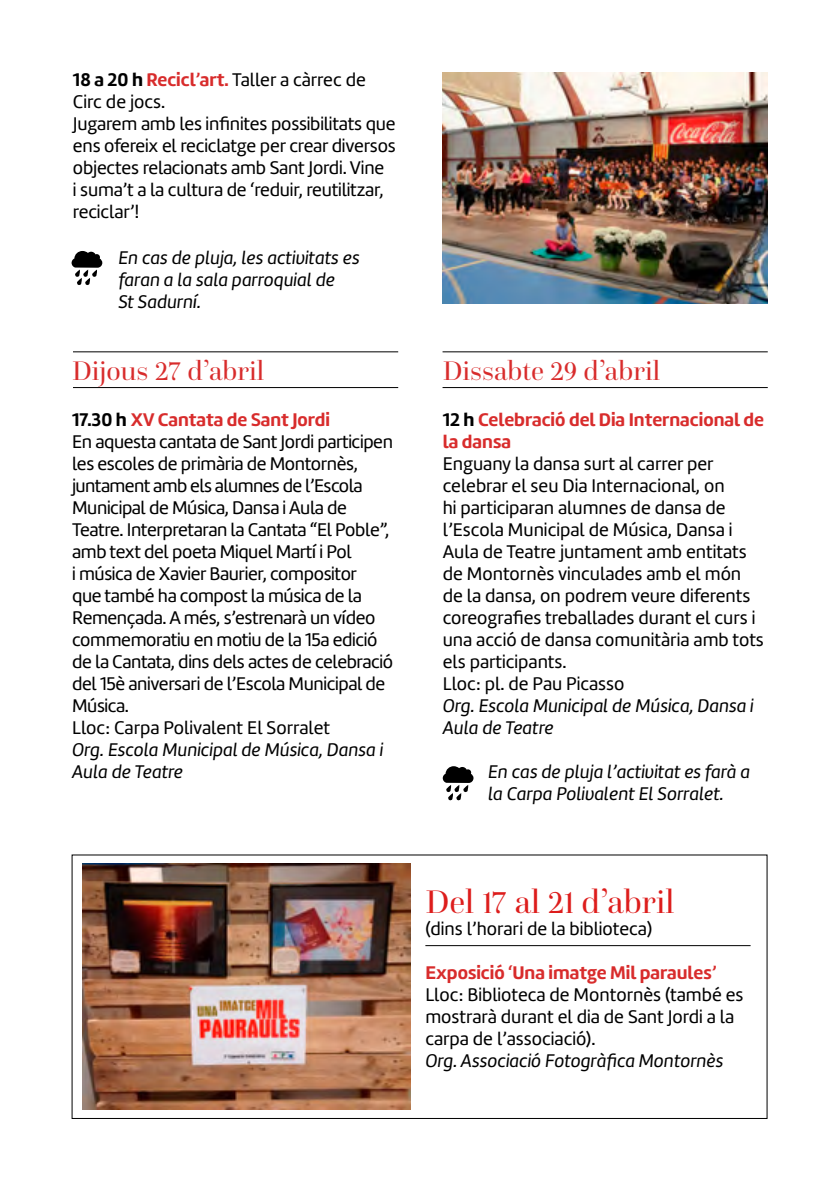
<style>
.page{position:relative;width:840px;height:1191px;background:#fff}
.page>*{position:absolute;margin:0;border:0;box-sizing:border-box;transform-origin:0 0}
.t1{font:34px "Questa Grande";color:#dd1d1c}
.t2{font:28px "Questa Grande";color:#d82c2c}
.t3{font:19px/22px "Marine";letter-spacing:-.01em;color:#000}
.t4{font:italic 19px/22px "Marine";color:#000}
.t5{font:700 19px/22px "Marine";color:#d82c2c}
.s1{font-weight:700}
.s2{font-weight:700;color:#d82c2c}
.s3{font-family:"Valentina";font-size:22px}
.s4{color:#000}
.s5{font-family:"Valentina";font-size:26px}
</style>
<div class="page">
<div style="left:72px;top:854px;width:695px;height:265px;border:1px solid #000"></div>
<svg style="left:71px;top:251px;width:31px;height:34px"></svg>
<hr style="left:73px;top:387px;width:325px;height:1px;background:#000">
<hr style="left:73px;top:351px;width:325px;height:1px;background:#000">
<hr style="left:442px;top:387px;width:325px;height:1px;background:#000">
<hr style="left:442px;top:351px;width:325px;height:1px;background:#000">
<img style="left:83px;top:864px;width:327px;height:245px">
<svg style="left:442px;top:766px;width:31px;height:34px"></svg>
<hr style="left:425px;top:945px;width:325px;height:1px;background:#000">
<img style="left:442px;top:72px;width:325px;height:231px">
<p class="t3" style="left:73px;top:68px;width:324px"><span class="s1">18 a 20 h</span> <span class="s2">Recicl’art.</span> Taller a càrrec de Circ de jocs.<br>Jugarem amb les infinites possibilitats que ens ofereix el reciclatge per crear diversos objectes relacionats amb Sant Jordi. Vine<br>i suma’t a la cultura de ‘reduir, reutilitzar, reciclar’!</p>
<p class="t4" style="left:118px;top:246px;width:243px">En cas de pluja, les activitats es faran a la sala parroquial de<br>St Sadurní.</p>
<h2 class="t2" style="left:72px;top:354px;width:193px">Dijous <span class="s3">27</span> d’abril</h2>
<p class="t3" style="left:72px;top:408px;width:322px"><span class="s1">17.30 h</span> <span class="s2">XV Cantata de Sant Jordi<br></span>En aquesta cantata de Sant Jordi participen les escoles de primària de Montornès, juntament amb els alumnes de l’Escola Municipal de Música, Dansa i Aula de Teatre. Interpretaran la Cantata “El Poble”, amb text del poeta Miquel Martí i Pol<br>i música de Xavier Baurier, compositor<br>que també ha compost la música de la Remençada. A més, s’estrenarà un vídeo commemoratiu en motiu de la 15a edició de la Cantata, dins dels actes de celebració del 15è aniversari de l’Escola Municipal de Música.<br>Lloc: Carpa Polivalent El Sorralet</p>
<p class="t4" style="left:72px;top:738px;width:312px">Org. Escola Municipal de Música, Dansa i<br>Aula de Teatre</p>
<h2 class="t2" style="left:442px;top:354px;width:219px">Dissabte <span class="s3">29</span> d’abril</h2>
<p class="t5" style="left:442px;top:408px;width:322px"><span class="s4">12 h</span> Celebració del Dia Internacional de la dansa</p>
<p class="t3" style="left:442px;top:452px;width:322px">Enguany la dansa surt al carrer per celebrar el seu Dia Internacional, on<br>hi participaran alumnes de dansa de l’Escola Municipal de Música, Dansa i Aula de Teatre juntament amb entitats de Montornès vinculades amb el món de la dansa, on podrem veure diferents coreografies treballades durant el curs i una acció de dansa comunitària amb tots els participants.<br>Lloc: pl. de Pau Picasso</p>
<p class="t4" style="left:442px;top:694px;width:312px">Org. Escola Municipal de Música, Dansa i<br>Aula de Teatre</p>
<p class="t4" style="left:488px;top:760px;width:263px">En cas de pluja l’activitat es farà a la Carpa Polivalent El Sorralet.</p>
<h1 class="t1" style="left:425px;top:881px;width:250px">Del <span class="s5">17</span> al <span class="s5">21</span> d’abril</h1>
<p class="t3" style="left:425px;top:917px;width:228px">(dins l’horari de la biblioteca)</p>
<p class="t5" style="left:425px;top:961px;width:292px">Exposició ‘Una imatge Mil paraules’</p>
<p class="t3" style="left:425px;top:983px;width:319px">Lloc: Biblioteca de Montornès (també es mostrarà durant el dia de Sant Jordi a la carpa de l’associació).</p>
<p class="t4" style="left:425px;top:1049px;width:299px">Org. Associació Fotogràfica Montornès</p>
</div>
